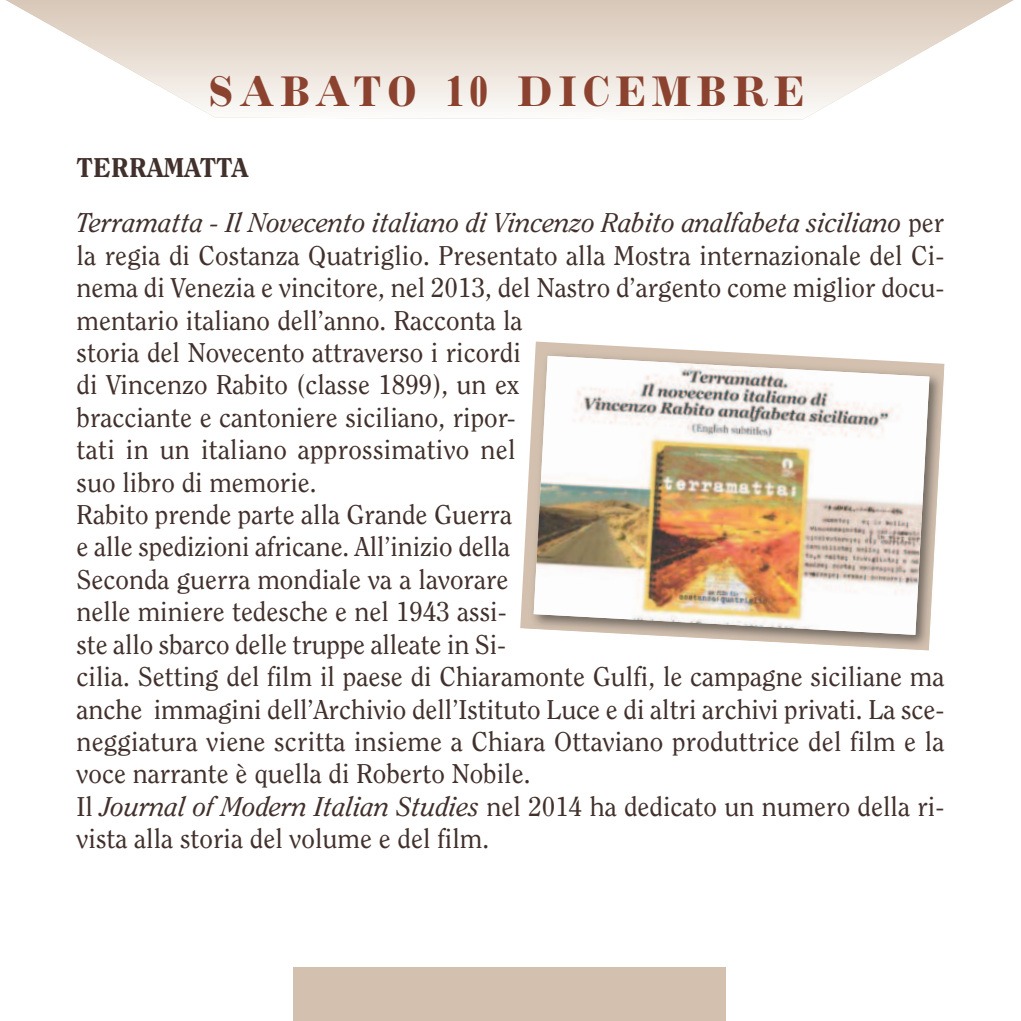
<style>
.page{position:relative;width:1021px;height:1021px;background:#fff}
.page>*{position:absolute;margin:0;border:0;box-sizing:border-box;transform-origin:0 0}
.t1{font:700 42.3px "Inflex";letter-spacing:.16em;color:#8b4330;scale:.85 1}
.t2{font:27px/32.4px "Clearface Std";color:#41302b}
.t3{font:italic 27px/54.9px "Clearface Std";color:#41302b}
.s1{font-weight:800;font-style:normal}
.s2{font-style:normal}
.s3{font-style:italic}
</style>
<div class="page">
<svg style="left:6px;top:0;width:1008px;height:120px"></svg>
<div style="left:293px;top:967px;width:432px;height:53px;background:#d3c0af"></div>
<img style="left:524px;top:346px;width:420px;height:304px">
<img style="left:533px;top:356px;width:396px;height:279px">
<h1 class="t1" style="left:209px;top:77px;width:701px">SABATO 10 DICEMBRE</h1>
<p class="t3" style="left:77px;top:142px;width:869px"><span class="s1">TERRAMATTA<br></span>Terramatta - Il Novecento italiano di Vincenzo Rabito analfabeta siciliano <span class="s2">per</span></p>
<p class="t2" style="left:76px;top:241px;width:869px">la regia di Costanza Quatriglio. Presentato alla Mostra internazionale del Ci&shy;nema di Venezia e vincitore, nel 2013, del Nastro d’argento come miglior docu&shy;mentario italiano dell’anno. Racconta la<br>storia del Novecento attraverso i ricordi<br>di Vincenzo Rabito (classe 1899), un ex<br>bracciante e cantoniere siciliano, ripor-<br>tati in un italiano approssimativo nel<br>suo libro di memorie.<br>Rabito prende parte alla Grande Guerra<br>e alle spedizioni africane. All’inizio della<br>Seconda guerra mondiale va a lavorare<br>nelle miniere tedesche e nel 1943 assi-<br>ste allo sbarco delle truppe alleate in Si-<br>cilia. Setting del film il paese di Chiaramonte Gulfi, le campagne siciliane ma anche immagini dell’Archivio dell’Istituto Luce e di altri archivi privati. La sce&shy;neggiatura viene scritta insieme a Chiara Ottaviano produttrice del film e la voce narrante è quella di Roberto Nobile.<br>Il <span class="s3">Journal of Modern Italian Studies</span> nel 2014 ha dedicato un numero della ri&shy;vista alla storia del volume e del film.</p>
</div>
